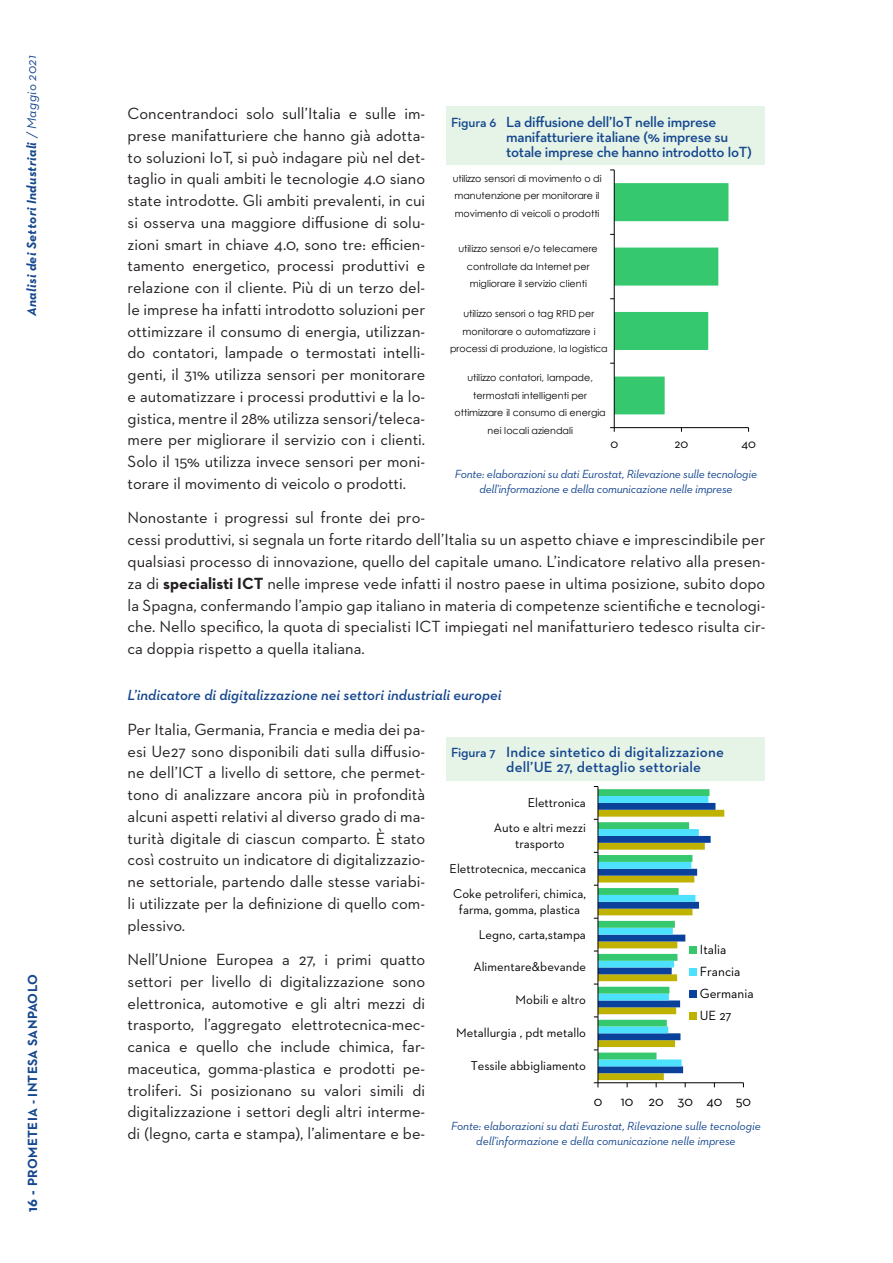
<style>
.page{position:relative;width:893px;height:1263px;background:#fff}
.page>*{position:absolute;margin:0;border:0;box-sizing:border-box;transform-origin:0 0}
.Normale{font:16.5px/21.8px "Neutraface 2 Text";color:#231f20;text-align:justify}
.t1{font:600 15px/15px "Neutraface 2 Text";letter-spacing:-.02em;color:#15478f}
.t2{font:600 15px/15px "Neutraface 2 Text";letter-spacing:.01em;color:#15478f}
.titoletti{font:italic 600 15px "Neutraface 2 Text";color:#15478f}
.t3{font:14.25px "Neutraface 2 Text";letter-spacing:-.005em;color:#000}
.t4{font:italic 700 13.5px "Neutraface 2 Text";letter-spacing:.025em;color:#15478f}
.t5{font:700 13.5px "Neutraface 2 Text";letter-spacing:.025em;color:#15478f}
.t6{font:13.5px/21.8px "Neutraface 2 Text";color:#000}
.t7{font:13.05px/15.9px "Neutraface 2 Text";color:#000;text-align:center}
.t8{font:12.75px "Neutraface 2 Text";color:#000}
.Fig__Note{font:italic 12px/15px "Neutraface 2 Text";letter-spacing:-.015em;color:#15478f;text-align:center}
.t9{font:9.6px/17.5px "Century Gothic";color:#000;text-align:center}
.s1{font-weight:400}
.s2{font-size:15px}
.s3{font-weight:700}
.s4{font-size:13.5px}
</style>
<div class="page">
<div style="left:446px;top:106px;width:319px;height:59px;background:#e6f4e7"></div>
<hr style="left:614px;top:427px;width:134px;height:1px;background:#000">
<hr style="left:614px;top:170px;width:1px;height:258px;background:#000">
<svg style="left:610px;top:427px;width:5px;height:5px"></svg>
<svg style="left:610px;top:183px;width:118px;height:231px"></svg>
<div style="left:446px;top:737px;width:319px;height:43px;background:#e6f4e7"></div>
<hr style="left:598px;top:1082px;width:145px;height:1px;background:#000">
<svg style="left:594px;top:786px;width:130px;height:301px"></svg>
<div style="left:689px;top:946px;width:8px;height:8px;background:#35c86e"></div>
<div style="left:689px;top:968px;width:8px;height:8px;background:#4ce1ff"></div>
<div style="left:689px;top:990px;width:8px;height:7px;background:#0a419b"></div>
<div style="left:689px;top:1012px;width:8px;height:7px;background:#bfb200"></div>
<p class="t4" style="left:23px;top:316px;width:262px;rotate:-90deg">Analisi dei Settori Industriali <span class="s1">/ Maggio 2021</span></p>
<p class="t5" style="left:24px;top:1212px;width:239px;rotate:-90deg"><span class="s2">16 -</span> PROMETEIA - INTESA SANPAOLO</p>
<p class="Normale" style="left:128px;top:102px;width:299px">Concentrandoci solo sull’Italia e sulle im&shy;prese manifatturiere che hanno già adotta&shy;to soluzioni IoT, si può indagare più nel det&shy;taglio in quali ambiti le tecnologie 4.0 siano state introdotte. Gli ambiti prevalenti, in cui si osserva una maggiore diffusione di solu&shy;zioni smart in chiave 4.0, sono tre: efficien&shy;tamento energetico, processi produttivi e relazione con il cliente. Più di un terzo del&shy;le imprese ha infatti introdotto soluzioni per ottimizzare il consumo di energia, utilizzan&shy;do contatori, lampade o termostati intelli&shy;genti, il 31% utilizza sensori per monitorare e automatizzare i processi produttivi e la lo&shy;gistica, mentre il 28% utilizza sensori/teleca&shy;mere per migliorare il servizio con i clienti.<br>Solo il 15% utilizza invece sensori per moni&shy;torare il movimento di veicolo o prodotti.</p>
<p class="Normale" style="left:128px;top:507px;width:639px;text-align:left">Nonostante i progressi sul fronte dei pro-<br>cessi produttivi, si segnala un forte ritardo dell’Italia su un aspetto chiave e imprescindibile per qualsiasi processo di innovazione, quello del capitale umano. L’indicatore relativo alla presen&shy;za di <span class="s3">specialisti ICT</span> nelle imprese vede infatti il nostro paese in ultima posizione, subito dopo la Spagna, confermando l’ampio gap italiano in materia di competenze scientifiche e tecnologi&shy;che. Nello specifico, la quota di specialisti ICT impiegati nel manifatturiero tedesco risulta cir&shy;ca doppia rispetto a quella italiana.</p>
<p class="titoletti" style="left:128px;top:686px;width:376px">L’indicatore di digitalizzazione nei settori industriali europei</p>
<p class="Normale" style="left:128px;top:718px;width:299px">Per Italia, Germania, Francia e media dei pa&shy;esi Ue27 sono disponibili dati sulla diffusio&shy;ne dell’ICT a livello di settore, che permet&shy;tono di analizzare ancora più in profondità alcuni aspetti relativi al diverso grado di ma&shy;turità digitale di ciascun comparto. È stato così costruito un indicatore di digitalizzazio&shy;ne settoriale, partendo dalle stesse variabi&shy;li utilizzate per la definizione di quello com&shy;plessivo.</p>
<p class="Normale" style="left:128px;top:948px;width:299px">Nell’Unione Europea a 27, i primi quatto settori per livello di digitalizzazione sono elettronica, automotive e gli altri mezzi di trasporto, l’aggregato elettrotecnica-mec&shy;canica e quello che include chimica, far&shy;maceutica, gomma-plastica e prodotti pe&shy;troliferi. Si posizionano su valori simili di digitalizzazione i settori degli altri interme&shy;di (legno, carta e stampa), l’alimentare e be-</p>
<p class="t1" style="left:506px;top:114px;width:247px;text-indent:-55px"><span class="s4">Figura 6</span> La diffusione dell’IoT nelle imprese manifatturiere italiane (% imprese su totale imprese che hanno introdotto IoT)</p>
<p class="t9" style="left:453px;top:169px;width:150px;text-align:left">utilizzo sensori di movimento o di manutenzione per monitorare il movimento di veicoli o prodotti</p>
<p class="t9" style="left:458px;top:240px;width:141px">utilizzo sensori e/o telecamere controllate da Internet per migliorare il servizio clienti</p>
<p class="t9" style="left:450px;top:305px;width:159px">utilizzo sensori o tag RFID per monitorare o automatizzare i processi di produzione, la logistica</p>
<p class="t9" style="left:455px;top:369px;width:153px">utilizzo contatori, lampade, termostati intelligenti per ottimizzare il consumo di energia nei locali aziendali</p>
<p class="Fig__Note" style="left:455px;top:467px;width:304px">Fonte: elaborazioni su dati Eurostat, Rilevazione sulle tecnologie dell’informazione e della comunicazione nelle imprese</p>
<p class="t8" style="left:610px;top:436px;width:9px">0</p>
<p class="t8" style="left:674px;top:436px;width:15px">20</p>
<p class="t8" style="left:741px;top:436px;width:16px">40</p>
<p class="t2" style="left:506px;top:744px;width:219px;text-indent:-55px"><span class="s4">Figura 7</span> Indice sintetico di digitalizzazione dell’UE 27, dettaglio settoriale</p>
<p class="t7" style="left:528px;top:794px;width:60px">Elettronica</p>
<p class="t7" style="left:494px;top:819px;width:94px">Auto e altri mezzi trasporto</p>
<p class="t7" style="left:450px;top:860px;width:138px">Elettrotecnica, meccanica</p>
<p class="t7" style="left:453px;top:885px;width:134px">Coke petroliferi, chimica, farma, gomma, plastica</p>
<p class="t7" style="left:479px;top:926px;width:109px">Legno, carta,stampa</p>
<p class="t6" style="left:700px;top:938px;width:55px">Italia<br>Francia<br>Germania<br>UE 27</p>
<p class="t7" style="left:473px;top:959px;width:114px">Alimentare&amp;bevande</p>
<p class="t7" style="left:516px;top:992px;width:72px">Mobili e altro</p>
<p class="t7" style="left:456px;top:1025px;width:131px">Metallurgia , pdt metallo</p>
<p class="t7" style="left:471px;top:1058px;width:117px">Tessile abbigliamento</p>
<p class="t3" style="left:594px;top:1092px;width:10px">0</p>
<p class="t3" style="left:621px;top:1092px;width:132px">10 20 30 40 50</p>
<p class="Fig__Note" style="left:451px;top:1118px;width:311px">Fonte: elaborazioni su dati Eurostat, Rilevazione sulle tecnologie dell’informazione e della comunicazione nelle imprese</p>
</div>
